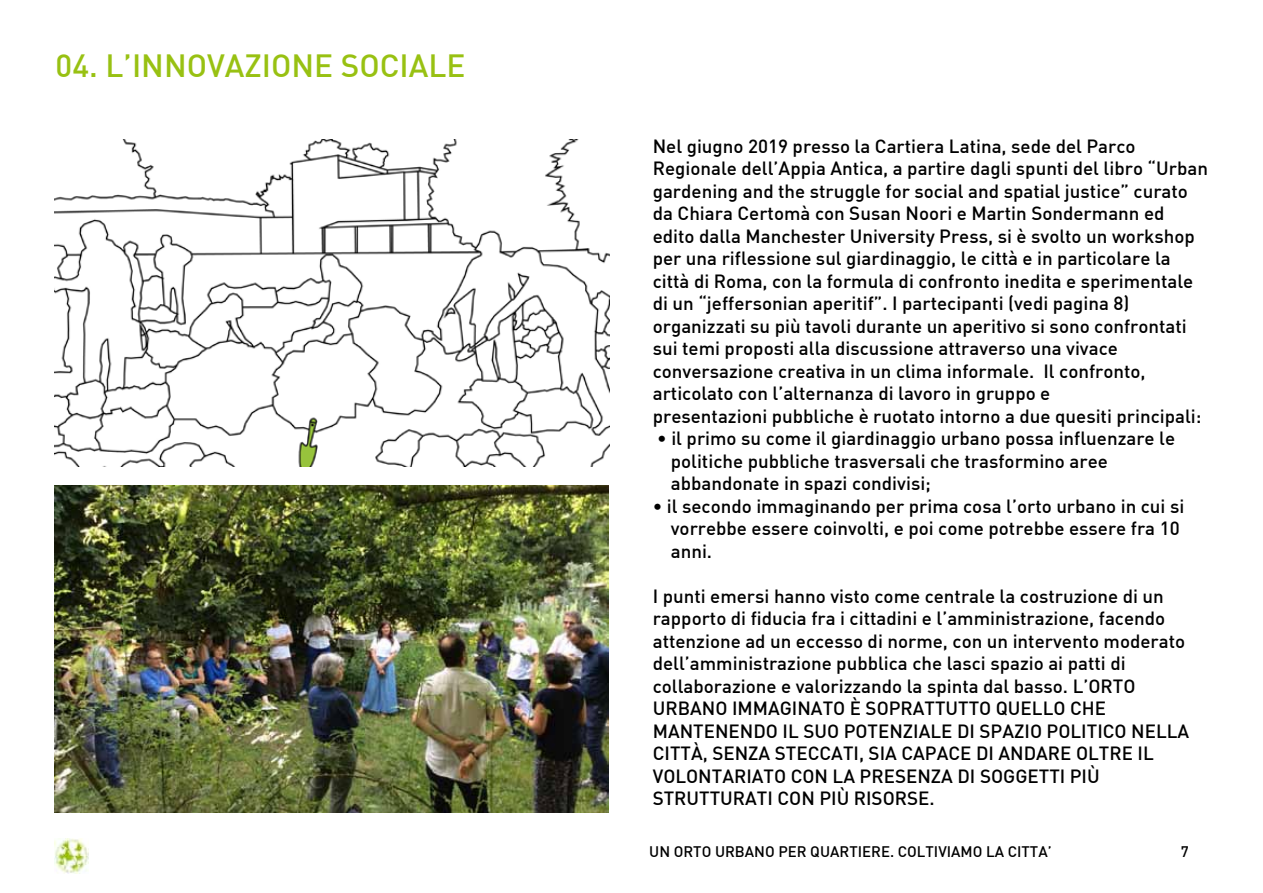
<style>
.page{position:relative;width:1263px;height:893px;background:#fff}
.page>*{position:absolute;margin:0;border:0;box-sizing:border-box;transform-origin:0 0}
.t1{font:500 31.5px "DIN";color:#98c112}
.t2{font:500 18.75px/22.5px "DIN";color:#000}
.t3{font:500 15px "DIN";color:#000}
</style>
<div class="page">
<img style="left:54px;top:839px;width:34px;height:34px">
<img style="left:55px;top:140px;width:554px;height:327px">
<img style="left:54px;top:486px;width:555px;height:327px">
<h1 class="t1" style="left:56px;top:45px;width:412px">04. L’INNOVAZIONE SOCIALE</h1>
<p class="t2" style="left:653px;top:134px;width:557px">Nel giugno 2019 presso la Cartiera Latina, sede del Parco Regionale dell’Appia Antica, a partire dagli spunti del libro “Urban gardening and the struggle for social and spatial justice” curato da Chiara Certomà con Susan Noori e Martin Sondermann ed edito dalla Manchester University Press, si è svolto un workshop per una riflessione sul giardinaggio, le città e in particolare la città di Roma, con la formula di confronto inedita e sperimentale di un “jeffersonian aperitif”. I partecipanti (vedi pagina 8) organizzati su più tavoli durante un aperitivo si sono confrontati sui temi proposti alla discussione attraverso una vivace conversazione creativa in un clima informale. Il confronto, articolato con l’alternanza di lavoro in gruppo e<br>presentazioni pubbliche è ruotato intorno a due quesiti principali:</p>
<p class="t2" style="left:671px;top:426px;width:506px;text-indent:-14px">• il primo su come il giardinaggio urbano possa influenzare le politiche pubbliche trasversali che trasformino aree abbandonate in spazi condivisi;</p>
<p class="t2" style="left:671px;top:494px;width:515px;text-indent:-18px">• il secondo immaginando per prima cosa l’orto urbano in cui si vorrebbe essere coinvolti, e poi come potrebbe essere fra 10 anni.</p>
<p class="t2" style="left:653px;top:584px;width:534px">I punti emersi hanno visto come centrale la costruzione di un rapporto di fiducia fra i cittadini e l’amministrazione, facendo attenzione ad un eccesso di norme, con un intervento moderato dell’amministrazione pubblica che lasci spazio ai patti di collaborazione e valorizzando la spinta dal basso. L’orto<br>urbano</p>
<p class="t2" style="left:732px;top:696px;width:13px">immaginato</p>
<p class="t2" style="left:850px;top:696px;width:29px">è soprattutto</p>
<p class="t2" style="left:996px;top:696px;width:13px">quello</p>
<p class="t2" style="left:1070px;top:696px;width:13px">che</p>
<p class="t2" style="left:653px;top:719px;width:14px">mantenendo</p>
<p class="t2" style="left:782px;top:719px;width:34px">il suo</p>
<p class="t2" style="left:844px;top:719px;width:12px">potenziale</p>
<p class="t2" style="left:957px;top:719px;width:34px">di spazio</p>
<p class="t2" style="left:1047px;top:719px;width:11px">politico</p>
<p class="t2" style="left:1131px;top:719px;width:13px">nella</p>
<p class="t2" style="left:653px;top:741px;width:11px">città</p>
<p class="t2" style="left:703px;top:741px;width:22px">, sen</p>
<p class="t2" style="left:748px;top:741px;width:38px">za steccati</p>
<p class="t2" style="left:859px;top:741px;width:20px">, sia</p>
<p class="t2" style="left:901px;top:741px;width:48px">capace</p>
<p class="t2" style="left:976px;top:741px;width:73px">di andare</p>
<p class="t2" style="left:1076px;top:741px;width:12px">oltre</p>
<p class="t2" style="left:1137px;top:741px;width:8px">il</p>
<p class="t2" style="left:653px;top:764px;width:13px">volontariato</p>
<p class="t2" style="left:791px;top:764px;width:13px">con</p>
<p class="t2" style="left:833px;top:764px;width:40px">la presenza</p>
<p class="t2" style="left:957px;top:764px;width:34px">di soggetti</p>
<p class="t2" style="left:1070px;top:764px;width:31px">pi ù</p>
<p class="t2" style="left:653px;top:786px;width:12px">strutturati</p>
<p class="t2" style="left:777px;top:786px;width:13px">con</p>
<p class="t2" style="left:819px;top:786px;width:46px">pi ù risorse</p>
<p class="t2" style="left:929px;top:786px;width:7px">.</p>
<p class="t3" style="left:649px;top:842px;width:404px">UN ORTO URBANO PER QUARTIERE. COLTIVIAMO LA CITTA’</p>
<p class="t3" style="left:1181px;top:842px;width:9px">7</p>
</div>
